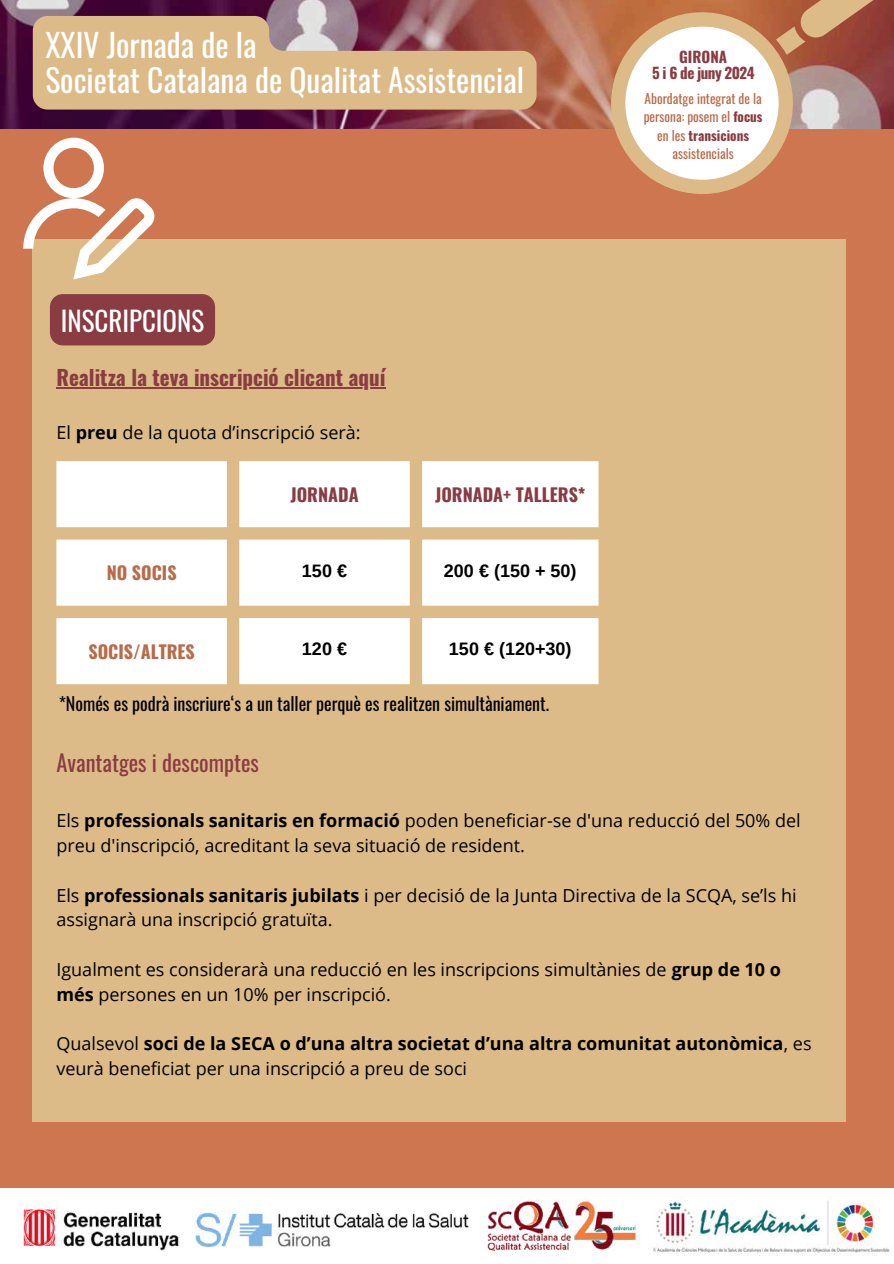
<style>
.page{position:relative;width:894px;height:1264px;background:#fff}
.page>*{position:absolute;margin:0;border:0;box-sizing:border-box;transform-origin:0 0}
.t1{font:31.5px/34.8px "Oswald";color:#fff}
.t2{font:27px "Oswald";color:#fff}
.t3{font:22.5px "Oswald";color:#893c42}
.t4{font:700 21px "Oswald";color:#893c42}
.t5{font:18px/24.8px "Open Sans";color:#000}
.t6{font:700 18px/24.8px "Open Sans";color:#000}
.t7{font:18px "Oswald";color:#000}
.t8{font:700 18px "Arimo";color:#000}
.t9{font:700 18px "Oswald";color:#893c42}
.t10{font:700 18px "Oswald";color:#b86b49}
.t11{font:700 15.15px/15.6px "Oswald";letter-spacing:-.035em;color:#893c42;text-align:center}
.t12{font:13.35px/18.6px "Oswald";color:#b86b49;text-align:center}
.s1{font-weight:700;color:#893c42}
.s2{font-weight:700}
.s3{font-weight:400}
</style>
<div class="page">
<div style="left:0;top:0;width:893px;height:1263px;background:#cd764f"></div>
<img style="left:0;top:0;width:893px;height:129px">
<svg style="left:33px;top:16px;width:503px;height:94px;fill:#db8"></svg>
<svg style="left:597px;top:0;width:291px;height:194px"></svg>
<div style="left:0;top:1188px;width:893px;height:75px;background:#fff"></div>
<div style="left:32px;top:239px;width:813px;height:882px;background:#db8"></div>
<svg style="left:56px;top:461px;width:542px;height:223px;fill:#fff"></svg>
<svg style="left:23px;top:138px;width:132px;height:141px"></svg>
<div style="left:50px;top:294px;width:165px;height:51px;background:#893c42;border-radius:13px"></div>
<hr style="left:56px;top:387px;width:329px;height:1px;background:#893c42">
<img style="left:23px;top:1206px;width:156px;height:45px">
<img style="left:195px;top:1211px;width:274px;height:37px">
<img style="left:487px;top:1200px;width:149px;height:52px">
<img style="left:653px;top:1200px;width:237px;height:55px">
<h1 class="t1" style="left:45px;top:27px;width:480px">XXIV Jornada de la<br>Societat Catalana de Qualitat Assistencial</h1>
<p class="t11" style="left:652px;top:48px;width:104px">GIRONA<br>5 i 6 de juny 2024</p>
<p class="t12" style="left:643px;top:88px;width:120px">Abordatge integrat de la persona: posem el <span class="s1">focus </span>en les <span class="s1">transicions </span>assistencials</p>
<h2 class="t2" style="left:61px;top:300px;width:145px">INSCRIPCIONS</h2>
<p class="t4" style="left:56px;top:361px;width:330px">Realitza la teva inscripció clicant aquí</p>
<p class="t5" style="left:56px;top:420px;width:306px">El <span class="s2">preu</span> de la quota d’inscripció serà:</p>
<p class="t9" style="left:290px;top:480px;width:70px">JORNADA</p>
<p class="t9" style="left:435px;top:480px;width:152px">JORNADA+ TALLERS*</p>
<p class="t10" style="left:107px;top:558px;width:71px">NO SOCIS</p>
<p class="t8" style="left:302px;top:560px;width:47px">150 €</p>
<p class="t8" style="left:444px;top:560px;width:134px">200 € (150 + 50)</p>
<p class="t10" style="left:88px;top:637px;width:108px">SOCIS/ALTRES</p>
<p class="t8" style="left:302px;top:639px;width:47px">120 €</p>
<p class="t8" style="left:449px;top:639px;width:124px">150 € (120+30)</p>
<p class="t7" style="left:59px;top:689px;width:491px">*Només es podrà inscriure‘s a un taller perquè es realitzen simultàniament.</p>
<p class="t3" style="left:56px;top:745px;width:204px">Avantatges i descomptes</p>
<p class="t5" style="left:56px;top:808px;width:745px">Els <span class="s2">professionals sanitaris en formació</span> poden beneficiar-se d'una reducció del 50% del preu d'inscripció, acreditant la seva situació de resident.</p>
<p class="t5" style="left:56px;top:882px;width:741px">Els <span class="s2">professionals sanitaris jubilats</span> i per decisió de la Junta Directiva de la SCQA, se’ls hi assignarà una inscripció gratuïta.</p>
<p class="t5" style="left:56px;top:956px;width:725px">Igualment es considerarà una reducció en les inscripcions simultànies de <span class="s2">grup de 10 o més</span> persones en un 10% per inscripció.</p>
<p class="t6" style="left:56px;top:1030px;width:756px"><span class="s3">Qualsevol</span> soci de la SECA o d’una altra societat d’una altra comunitat autonòmica<span class="s3">, es veurà beneficiat per una inscripció a preu de soci</span></p>
</div>
